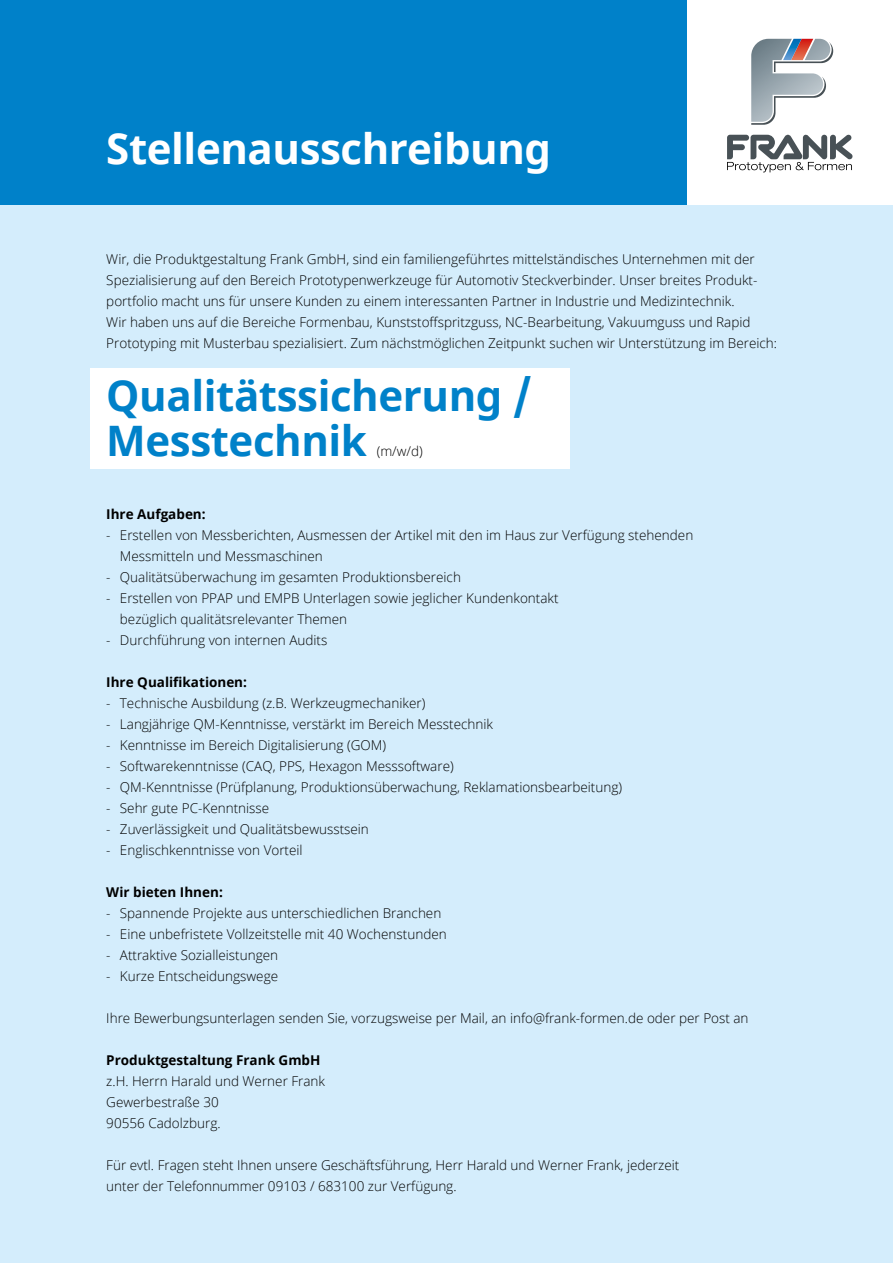
<style>
.page{position:relative;width:893px;height:1263px;background:#d4edfc}
.page>*{position:absolute;margin:0;border:0;box-sizing:border-box;transform-origin:0 0}
.t1{font:700 42px/45px "Noto Sans";letter-spacing:-.01em;color:#0081c9}
.t2{font:700 42px "Noto Sans";letter-spacing:-.01em;color:#fff}
.t3{font:300 13.5px/21px "Open Sans";color:#000}
.t4{font:700 13.5px "Open Sans";color:#000}
</style>
<div class="page">
<div style="left:0;top:0;width:893px;height:205px;background:#0081c9"></div>
<div style="left:687px;top:0;width:206px;height:205px;background:#fff"></div>
<svg style="left:751px;top:38px;width:82px;height:87px"></svg>
<svg style="left:727px;top:134px;width:126px;height:38px"></svg>
<div style="left:91px;top:369px;width:479px;height:100px;background:#fff"></div>
<h1 class="t2" style="left:106px;top:119px;width:446px">Stellenausschreibung</h1>
<p class="t3" style="left:106px;top:248px;width:672px">Wir, die Produktgestaltung Frank GmbH, sind ein familiengeführtes mittelständisches Unternehmen mit der Spezialisierung auf den Bereich Prototypenwerkzeuge für Automotiv Steckverbinder. Unser breites Produkt&shy;portfolio macht uns für unsere Kunden zu einem interessanten Partner in Industrie und Medizintechnik.<br>Wir haben uns auf die Bereiche Formenbau, Kunststoffspritzguss, NC-Bearbeitung, Vakuumguss und Rapid Prototyping mit Musterbau spezialisiert. Zum nächstmöglichen Zeitpunkt suchen wir Unterstützung im Bereich:</p>
<h1 class="t1" style="left:106px;top:374px;width:428px">Qualitätssicherung /<br>Messtechnik</h1>
<p class="t3" style="left:377px;top:440px;width:48px">(m/w/d)</p>
<p class="t4" style="left:106px;top:504px;width:101px">Ihre Aufgaben:</p>
<p class="t3" style="left:120px;top:524px;width:575px;text-indent:-14px">- Erstellen von Messberichten, Ausmessen der Artikel mit den im Haus zur Verfügung stehenden<br>Messmitteln und Messmaschinen</p>
<p class="t3" style="left:106px;top:566px;width:356px">- Qualitätsüberwachung im gesamten Produktionsbereich</p>
<p class="t3" style="left:120px;top:587px;width:440px;text-indent:-14px">- Erstellen von PPAP und EMPB Unterlagen sowie jeglicher Kundenkontakt bezüglich qualitätsrelevanter Themen</p>
<p class="t3" style="left:106px;top:629px;width:223px">- Durchführung von internen Audits</p>
<p class="t4" style="left:106px;top:672px;width:142px">Ihre Qualifikationen:</p>
<p class="t3" style="left:106px;top:692px;width:321px">- Technische Ausbildung (z.B. Werkzeugmechaniker)</p>
<p class="t3" style="left:106px;top:713px;width:388px">- Langjährige QM-Kenntnisse, verstärkt im Bereich Messtechnik</p>
<p class="t3" style="left:106px;top:734px;width:281px">- Kenntnisse im Bereich Digitalisierung (GOM)</p>
<p class="t3" style="left:106px;top:755px;width:349px">- Softwarekenntnisse (CAQ, PPS, Hexagon Messsoftware)</p>
<p class="t3" style="left:106px;top:776px;width:517px">- QM-Kenntnisse (Prüfplanung, Produktionsüberwachung, Reklamationsbearbeitung)</p>
<p class="t3" style="left:106px;top:797px;width:164px">- Sehr gute PC-Kenntnisse</p>
<p class="t3" style="left:106px;top:818px;width:264px">- Zuverlässigkeit und Qualitätsbewusstsein</p>
<p class="t3" style="left:106px;top:839px;width:198px">- Englischkenntnisse von Vorteil</p>
<p class="t4" style="left:106px;top:882px;width:118px">Wir bieten Ihnen:</p>
<p class="t3" style="left:106px;top:902px;width:337px">- Spannende Projekte aus unterschiedlichen Branchen</p>
<p class="t3" style="left:106px;top:923px;width:342px">- Eine unbefristete Vollzeitstelle mit 40 Wochenstunden</p>
<p class="t3" style="left:106px;top:944px;width:173px">- Attraktive Sozialleistungen</p>
<p class="t3" style="left:106px;top:965px;width:173px">- Kurze Entscheidungswege</p>
<p class="t3" style="left:106px;top:1007px;width:644px">Ihre Bewerbungsunterlagen senden Sie, vorzugsweise per Mail, an info@frank-formen.de oder per Post an</p>
<p class="t4" style="left:106px;top:1050px;width:216px">Produktgestaltung Frank GmbH</p>
<p class="t3" style="left:106px;top:1070px;width:220px">z.H. Herrn Harald und Werner Frank<br>Gewerbestraße 30<br>90556 Cadolzburg.</p>
<p class="t3" style="left:106px;top:1154px;width:575px">Für evtl. Fragen steht Ihnen unsere Geschäftsführung, Herr Harald und Werner Frank, jederzeit unter der Telefonnummer 09103 / 683100 zur Verfügung.</p>
</div>
